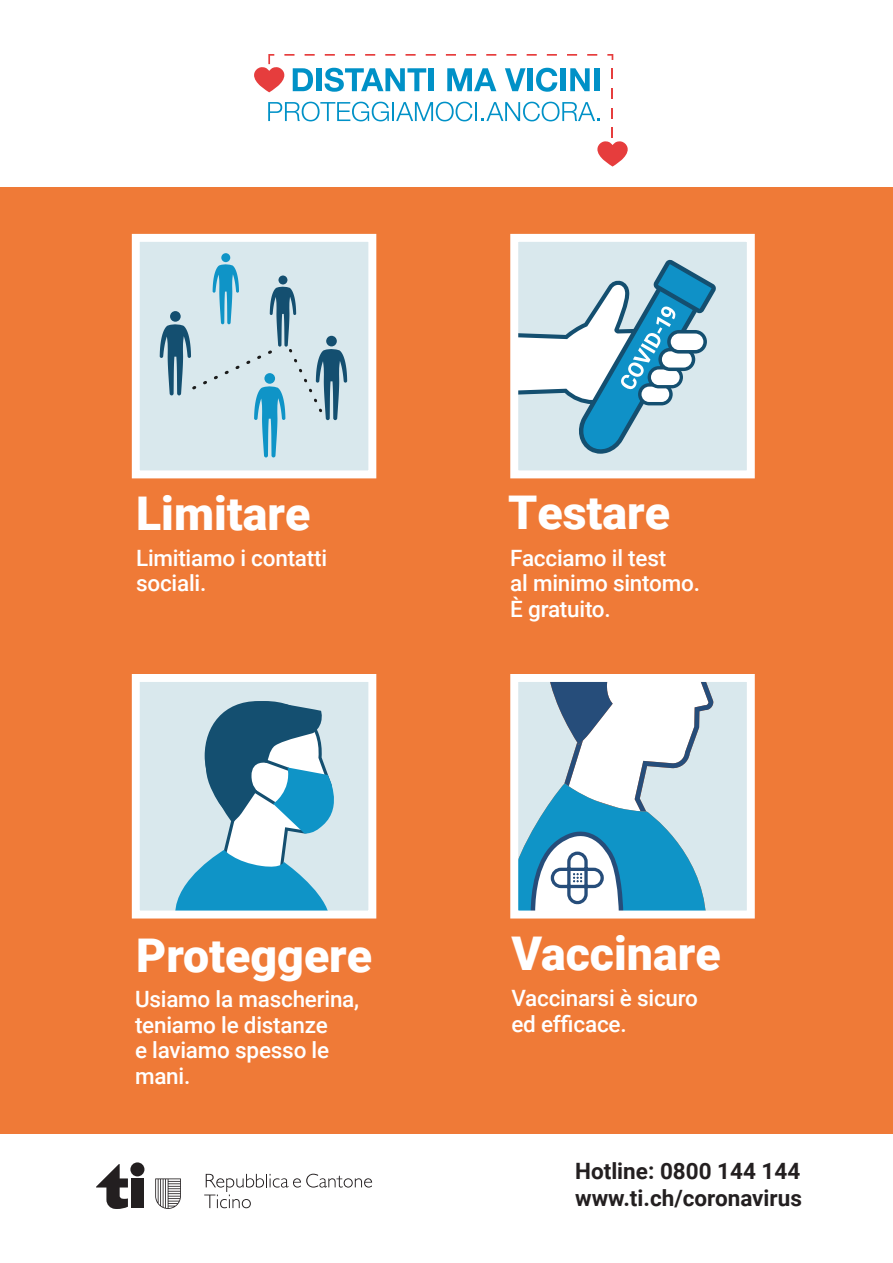
<style>
.page{position:relative;width:893px;height:1263px;background:#fff}
.page>*{position:absolute;margin:0;border:0;box-sizing:border-box;transform-origin:0 0}
.t1{font:900 46.5px "Roboto";color:#fff}
.t2{font:500 22.5px "Roboto";letter-spacing:-.01em;color:#fff}
.t3{font:700 22.5px "Roboto";color:#231f20}
</style>
<div class="page">
<div style="left:0;top:187px;width:893px;height:946px;background:#ef7a37"></div>
<div style="left:135px;top:237px;width:239px;height:239px;background:#d9e8ed;border-radius:5px"></div>
<div style="left:221px;top:253px;width:9px;height:9px;background:#0f94c7;border-radius:50%"></div>
<svg style="left:160px;top:264px;width:187px;height:193px"></svg>
<div style="left:132px;top:234px;width:244px;height:244px;border:8px solid #fff"></div>
<div style="left:515px;top:238px;width:235px;height:236px;background:#d9e8ed;border-radius:6px"></div>
<svg style="left:519px;top:260px;width:197px;height:194px"></svg>
<div style="left:510px;top:234px;width:245px;height:244px;border:8px solid #fff"></div>
<div style="left:135px;top:677px;width:239px;height:237px;background:#d9e8ed;border-radius:5px"></div>
<svg style="left:175px;top:701px;width:159px;height:208px"></svg>
<div style="left:132px;top:674px;width:244px;height:244px;border:8px solid #fff"></div>
<div style="left:510px;top:674px;width:245px;height:244px;border:8px solid #fff"></div>
<svg style="left:513px;top:680px;width:237px;height:237px;background:#acd0e0"></svg>
<div style="left:316px;top:68px;width:6px;height:23px;background:#0091c7"></div>
<svg style="left:325px;top:68px;width:101px;height:24px"></svg>
<div style="left:429px;top:68px;width:5px;height:23px;background:#0091c7"></div>
<svg style="left:447px;top:68px;width:49px;height:23px"></svg>
<svg style="left:505px;top:68px;width:21px;height:23px"></svg>
<div style="left:528px;top:68px;width:5px;height:23px;background:#0091c7"></div>
<svg style="left:536px;top:68px;width:21px;height:24px"></svg>
<div style="left:561px;top:68px;width:5px;height:23px;background:#0091c7"></div>
<svg style="left:570px;top:68px;width:20px;height:23px"></svg>
<div style="left:594px;top:68px;width:5px;height:23px;background:#0091c7"></div>
<svg style="left:268px;top:102px;width:332px;height:19px"></svg>
<svg style="left:254px;top:54px;width:61px;height:38px"></svg>
<svg style="left:325px;top:54px;width:10px;height:2px"></svg>
<svg style="left:345px;top:54px;width:10px;height:2px"></svg>
<svg style="left:365px;top:54px;width:10px;height:2px"></svg>
<svg style="left:385px;top:54px;width:10px;height:2px"></svg>
<svg style="left:405px;top:54px;width:11px;height:2px"></svg>
<svg style="left:426px;top:54px;width:10px;height:2px"></svg>
<svg style="left:446px;top:54px;width:10px;height:2px"></svg>
<svg style="left:466px;top:54px;width:10px;height:2px"></svg>
<svg style="left:486px;top:54px;width:10px;height:2px"></svg>
<svg style="left:506px;top:54px;width:11px;height:2px"></svg>
<svg style="left:527px;top:54px;width:10px;height:2px"></svg>
<svg style="left:547px;top:54px;width:10px;height:2px"></svg>
<svg style="left:567px;top:54px;width:10px;height:2px"></svg>
<svg style="left:587px;top:54px;width:10px;height:2px"></svg>
<svg style="left:607px;top:54px;width:6px;height:6px"></svg>
<svg style="left:597px;top:127px;width:31px;height:40px"></svg>
<div style="left:131px;top:1178px;width:13px;height:30px;background:#231f20"></div>
<div style="left:130px;top:1162px;width:14px;height:14px;background:#231f20;border-radius:50%"></div>
<svg style="left:96px;top:1164px;width:32px;height:45px"></svg>
<svg style="left:204px;top:1174px;width:168px;height:34px"></svg>
<svg style="left:155px;top:1178px;width:26px;height:31px"></svg>
<p class="t1" style="left:136px;top:481px;width:176px">Limitare</p>
<p class="t1" style="left:508px;top:480px;width:163px">Testare</p>
<p class="t2" style="left:136px;top:542px;width:193px">Limitiamo i contatti</p>
<p class="t2" style="left:136px;top:567px;width:72px">sociali.</p>
<p class="t2" style="left:510px;top:542px;width:157px">Facciamo il test</p>
<p class="t2" style="left:510px;top:567px;width:191px">al minimo sintomo.</p>
<p class="t2" style="left:510px;top:593px;width:102px">È gratuito.</p>
<p class="t1" style="left:136px;top:922px;width:238px">Proteggere</p>
<p class="t1" style="left:511px;top:921px;width:211px">Vaccinare</p>
<p class="t2" style="left:135px;top:983px;width:226px">Usiamo la mascherina,</p>
<p class="t2" style="left:135px;top:1009px;width:194px">teniamo le distanze</p>
<p class="t2" style="left:135px;top:1034px;width:196px">e laviamo spesso le</p>
<p class="t2" style="left:135px;top:1060px;width:57px">mani.</p>
<p class="t2" style="left:511px;top:982px;width:188px">Vaccinarsi è sicuro</p>
<p class="t2" style="left:511px;top:1008px;width:117px">ed efficace.</p>
<p class="t3" style="left:575px;top:1155px;width:227px">Hotline: 0800 144 144</p>
<p class="t3" style="left:575px;top:1182px;width:228px">www.ti.ch/coronavirus</p>
</div>
